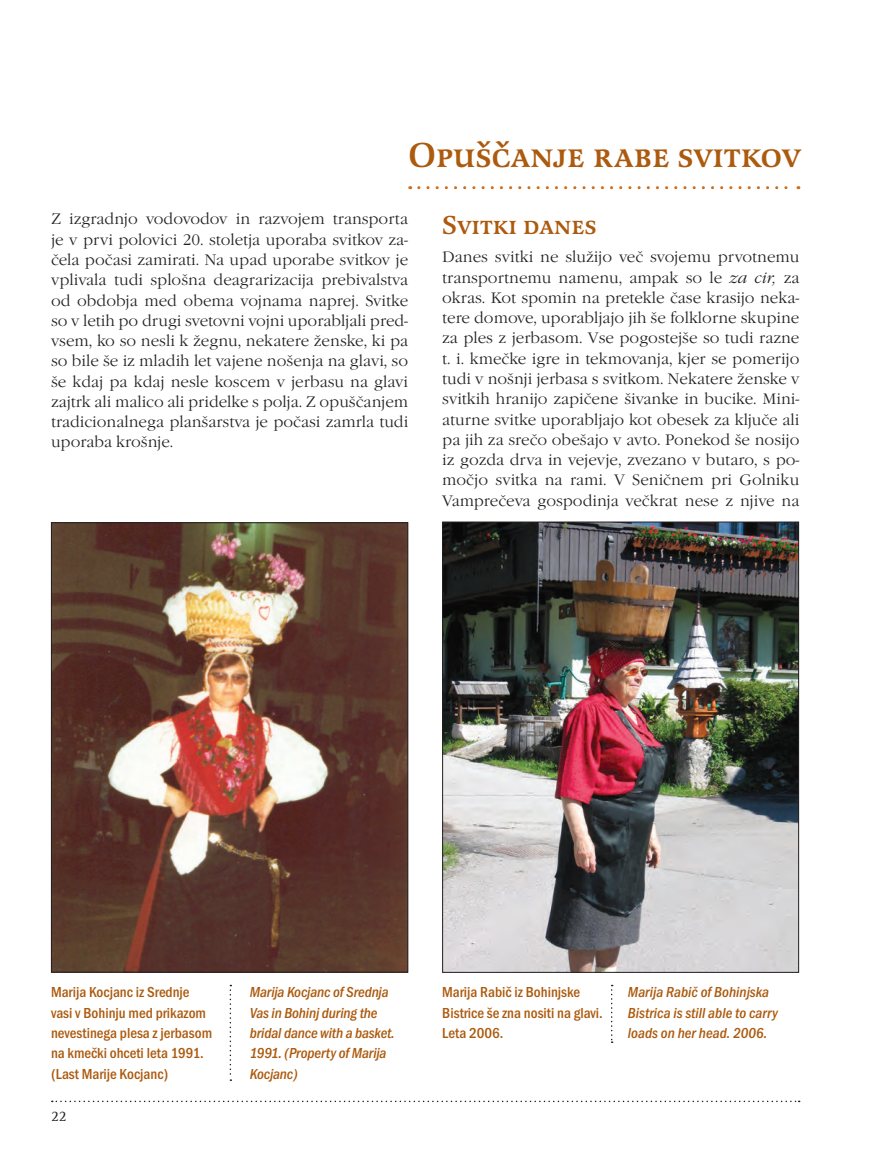
<style>
.page{position:relative;width:893px;height:1149px;background:#fff}
.page>*{position:absolute;margin:0;border:0;box-sizing:border-box;transform-origin:0 0}
.t1{font:500 36px "Latienne SCTEE";color:#ac5a0e}
.t2{font:500 27px "Latienne SCTEE";color:#ac5a0e}
.t3{font:15.75px/20.2px "Garamond Itc TEE Ligh";color:#231f20;text-align:justify}
.t4{font:500 condensed 15px/20.2px "Franklin Got Itc TEE";color:#ac5a0e}
.t5{font:italic 500 condensed 15px/20.2px "Franklin Got Itc TEE";letter-spacing:-.01em;color:#ac5a0e}
.t6{font:15px "SS Rotis Serif";color:#231f20}
.s1{font-family:"Garamond Itc TEE Ligh Ital"}
</style>
<div class="page">
<svg style="left:52px;top:1100px;width:748px;height:1px"></svg>
<img style="left:53px;top:524px;width:353px;height:446px">
<img style="left:444px;top:523px;width:353px;height:447px">
<svg style="left:419px;top:186px;width:380px;height:3px"></svg>
<svg style="left:230px;top:984px;width:1px;height:96px"></svg>
<svg style="left:611px;top:984px;width:2px;height:58px"></svg>
<h1 class="t1" style="left:408px;top:133px;width:394px">Opuščanje rabe svitkov</h1>
<p class="t3" style="left:51px;top:209px;width:359px">Z izgradnjo vodovodov in razvojem transporta je v prvi polovici 20. stoletja uporaba svitkov za&shy;čela počasi zamirati. Na upad uporabe svitkov je vplivala tudi splošna deagrarizacija prebivalstva od obdobja med obema vojnama naprej. Svitke so v letih po drugi svetovni vojni uporabljali pred&shy;vsem, ko so nesli k žegnu, nekatere ženske, ki pa so bile še iz mladih let vajene nošenja na glavi, so še kdaj pa kdaj nesle koscem v jerbasu na glavi zajtrk ali malico ali pridelke s polja. Z opuščanjem tradicionalnega planšarstva je počasi zamrla tudi uporaba krošnje.</p>
<h2 class="t2" style="left:442px;top:208px;width:156px">Svitki danes</h2>
<p class="t3" style="left:442px;top:247px;width:359px">Danes svitki ne služijo več svojemu prvotnemu transportnemu namenu, ampak so le <span class="s1">za cir,</span> za okras. Kot spomin na pretekle čase krasijo neka&shy;tere domove, uporabljajo jih še folklorne skupine za ples z jerbasom. Vse pogostejše so tudi razne t. i. kmečke igre in tekmovanja, kjer se pomerijo tudi v nošnji jerbasa s svitkom. Nekatere ženske v svitkih hranijo zapičene šivanke in bucike. Mini&shy;aturne svitke uporabljajo kot obesek za ključe ali pa jih za srečo obešajo v avto. Ponekod še nosijo iz gozda drva in vejevje, zvezano v butaro, s po&shy;močjo svitka na rami. V Seničnem pri Golniku Vamprečeva gospodinja večkrat nese z njive na</p>
<p class="t4" style="left:51px;top:982px;width:163px">Marija Kocjanc iz Srednje vasi v Bohinju med prikazom nevestinega plesa z jerbasom na kmečki ohceti leta 1991. (Last Marije Kocjanc)</p>
<p class="t4" style="left:442px;top:982px;width:162px">Marija Rabič iz Bohinjske<br>Bistrice še zna nositi na glavi.<br>Leta 2006.</p>
<p class="t5" style="left:250px;top:982px;width:147px">Marija Kocjanc of Srednja<br>Vas in Bohinj during the bridal dance with a basket.<br>1991. (Property of Marija<br>Kocjanc)</p>
<p class="t5" style="left:628px;top:982px;width:151px">Marija Rabič of Bohinjska<br>Bistrica is still able to carry loads on her head. 2006.</p>
<p class="t6" style="left:51px;top:1107px;width:17px">22</p>
</div>
